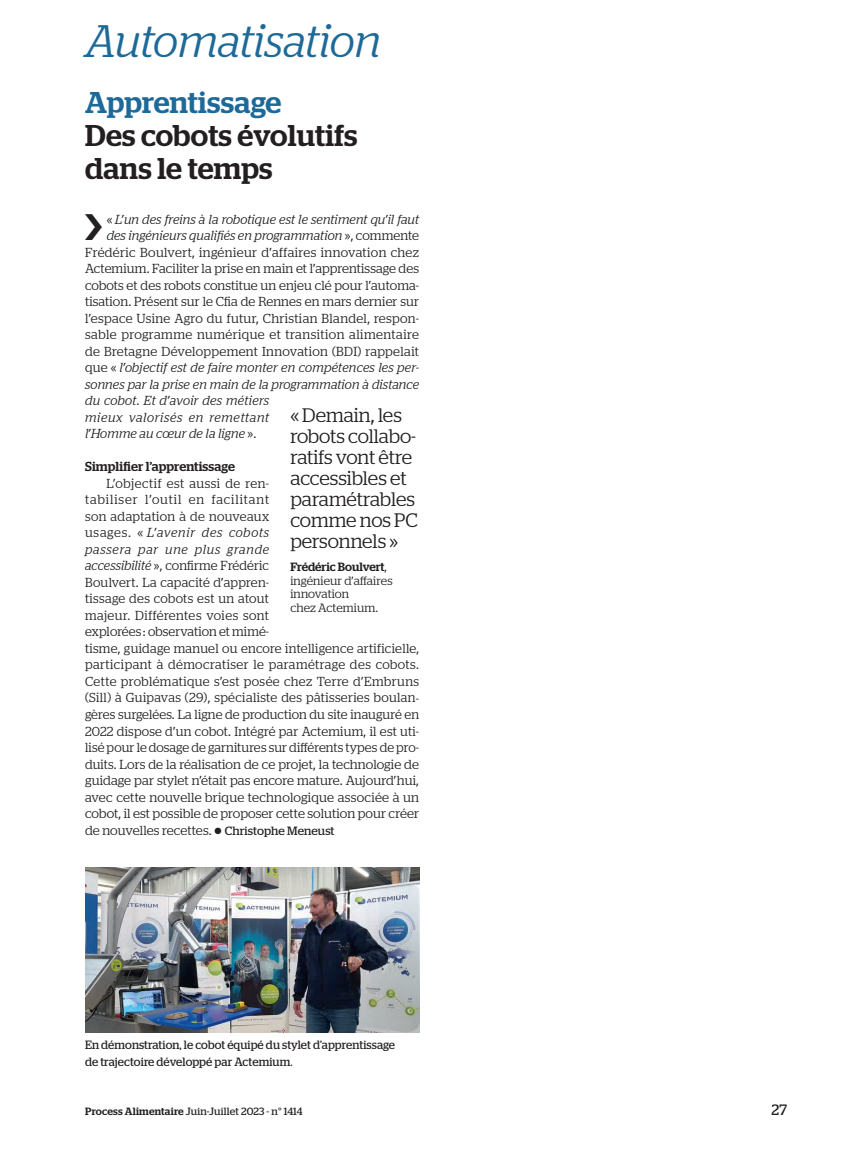
<style>
.page{position:relative;width:851px;height:1149px;background:#fff}
.page>*{position:absolute;margin:0;border:0;box-sizing:border-box;transform-origin:0 0}
.t1{font:italic 45.45px "Stag Text";color:#1d6a99}
.t2{font:500 30px/33px "Stag";letter-spacing:.01em;color:#231f20}
.t3{font:500 30px "Stag";letter-spacing:.01em;color:#1d6a99}
.t4{font:19.5px/21px "Stag Text";color:#231f20}
.t5{font:15px "Stag";color:#231f20}
.t6{font:13.05px/16.5px "Stag Text";letter-spacing:.015em;color:#231f20}
.t7{font:italic 13.05px "Stag Text";letter-spacing:.01em;color:#231f20}
.t8{font:13.05px "Stag Text";letter-spacing:.035em;color:#231f20}
.t9{font:italic 13.05px "Stag Text";letter-spacing:.05em;color:#231f20}
.t10{font:500 13.05px "Stag";letter-spacing:.01em;color:#231f20}
.t11{font:12px/16.5px "Stag";letter-spacing:.005em;color:#231f20}
.t12{font:12px/13.5px "Stag Text";letter-spacing:.01em;color:#231f20}
.t13{font:500 12px "Stag";color:#231f20}
.t14{font:10.5px "Stag";letter-spacing:.02em;color:#231f20}
.s1{font-style:normal}
.s2{font-style:italic}
.s3{font-family:"Stag";font-size:12px}
.s4{font-family:"Stag Text";font-weight:400}
.s5{font-weight:500}
</style>
<div class="page">
<img style="left:85px;top:867px;width:334px;height:165px">
<h1 class="t1" style="left:85px;top:7px;width:297px">Automatisation</h1>
<h2 class="t3" style="left:85px;top:84px;width:198px">Apprentissage</h2>
<h2 class="t2" style="left:85px;top:118px;width:274px">Des cobots évolutifs dans le temps</h2>
<p class="t7" style="left:107px;top:209px;width:314px"><span class="s1">«</span> L’un des freins à la robotique est le sentiment qu’il faut</p>
<p class="t7" style="left:107px;top:226px;width:314px">des ingénieurs qualifiés en programmation <span class="s1">», commente</span></p>
<p class="t6" style="left:85px;top:243px;width:335px">Frédéric Boulvert, ingénieur d’affaires innovation chez</p>
<p class="t6" style="left:85px;top:259px;width:335px">Actemium. Faciliter la prise en main et l’apprentissage des</p>
<p class="t6" style="left:85px;top:276px;width:335px">cobots et des robots constitue un enjeu clé pour l’automa-</p>
<p class="t6" style="left:85px;top:292px;width:335px">tisation. Présent sur le Cfia de Rennes en mars dernier sur</p>
<p class="t6" style="left:85px;top:309px;width:335px">l’espace Usine Agro du futur, Christian Blandel, respon-</p>
<p class="t8" style="left:85px;top:325px;width:335px">sable programme numérique et transition alimentaire</p>
<p class="t6" style="left:85px;top:342px;width:335px">de Bretagne Développement Innovation (BDI) rappelait</p>
<p class="t7" style="left:85px;top:358px;width:335px"><span class="s1">que «</span> l’objectif est de faire monter en compétences les per-</p>
<p class="t7" style="left:85px;top:374px;width:335px">sonnes par la prise en main de la programmation à distance</p>
<p class="t7" style="left:85px;top:391px;width:185px">du cobot. Et d’avoir des métiers</p>
<p class="t9" style="left:85px;top:407px;width:185px">mieux valorisés en remettant</p>
<p class="t7" style="left:85px;top:424px;width:173px">l’Homme au cœur de la ligne <span class="s1">».</span></p>
<p class="t10" style="left:85px;top:459px;width:151px">Simplifier l’apprentissage</p>
<p class="t6" style="left:85px;top:474px;width:335px;text-indent:21px">L’objectif est aussi de ren-<br>tabiliser l’outil en facilitant<br>son adaptation à de nouveaux<br>usages. « <span class="s2">L’avenir des cobots<br>passera par une plus grande<br>accessibilité</span> », confirme Frédéric<br>Boulvert. La capacité d’appren-<br>tissage des cobots est un atout<br>majeur. Différentes voies sont<br>explorées : observation et mimé-<br>tisme, guidage manuel ou encore intelligence artificielle, participant à démocratiser le paramétrage des cobots.<br>Cette problématique s’est posée chez Terre d’Embruns (Sill) à Guipavas (29), spécialiste des pâtisseries boulan&shy;gères surgelées. La ligne de production du site inauguré en 2022 dispose d’un cobot. Intégré par Actemium, il est uti&shy;lisé pour le dosage de garnitures sur différents types de pro&shy;duits. Lors de la réalisation de ce projet, la technologie de guidage par stylet n’était pas encore mature. Aujourd’hui, avec cette nouvelle brique technologique associée à un cobot, il est possible de proposer cette solution pour créer de nouvelles recettes. ● <span class="s3">Christophe Meneust</span></p>
<h3 class="t4" style="left:290px;top:403px;width:129px">« Demain, les robots collabo&shy;ratifs vont être accessibles et paramétrables comme nos PC personnels »</h3>
<p class="t13" style="left:290px;top:560px;width:98px">Frédéric Boulvert<span class="s4">,</span></p>
<p class="t12" style="left:290px;top:573px;width:104px">ingénieur d’affaires innovation<br>chez Actemium.</p>
<p class="t11" style="left:85px;top:1036px;width:311px">En démonstration, le cobot équipé du stylet d’apprentissage de trajectoire développé par Actemium.</p>
<p class="t14" style="left:85px;top:1105px;width:219px"><span class="s5">Process Alimentaire</span> Juin-Juillet 2023 - n° 1414</p>
<p class="t5" style="left:771px;top:1100px;width:17px">27</p>
</div>
